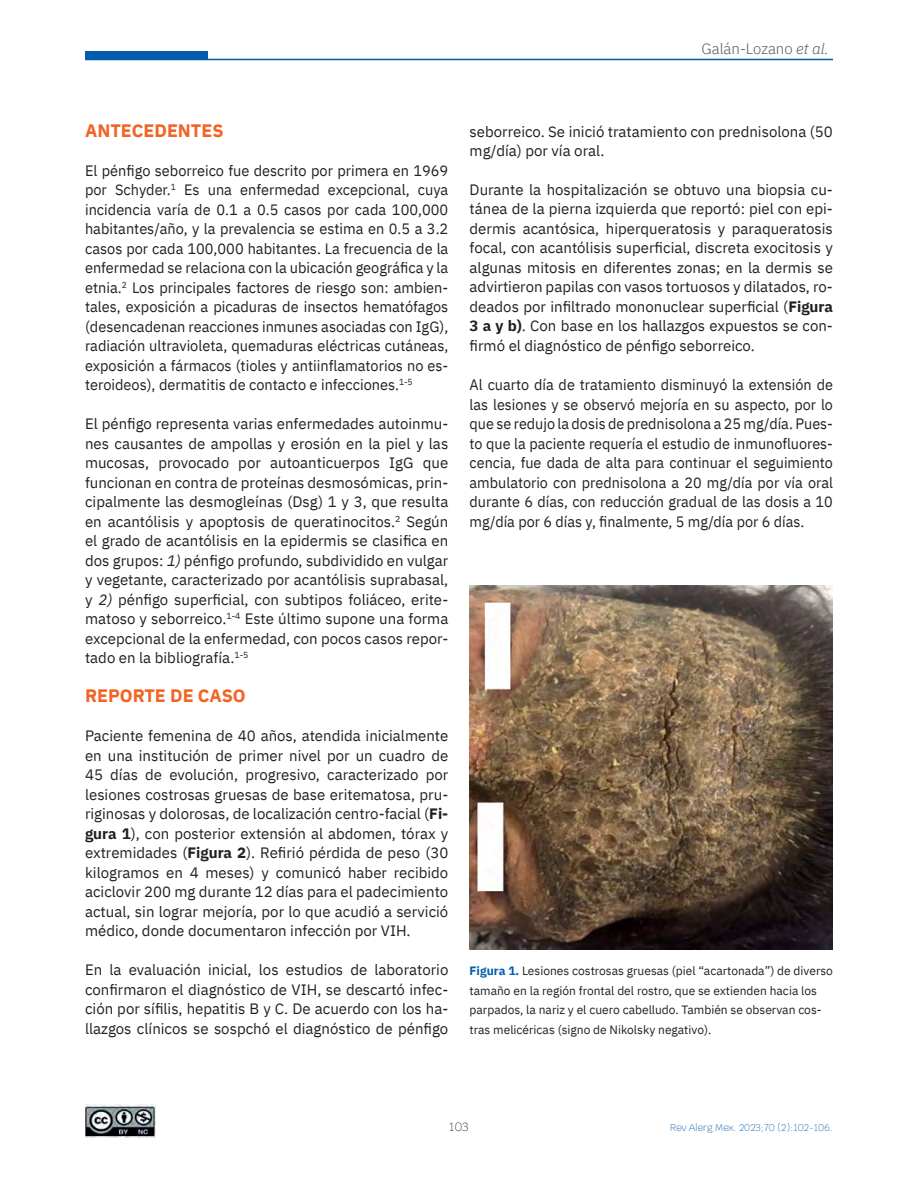
<style>
.page{position:relative;width:918px;height:1188px;background:#fff}
.page>*{position:absolute;margin:0;border:0;box-sizing:border-box;transform-origin:0 0}
.Título_1{font:700 18px "IBM Plex Sans";color:#f26424}
.Texto{font:15px/19.5px "IBM Plex Sans";color:#231f20;text-align:justify}
.Texto-2{font:15px/19.5px "IBM Plex Sans";color:#231f20;text-align:justify;scale:.96 1}
.t1{font:300 15px "IBM Plex Sans";color:#57585a}
.Figura{font:12px/19.5px "IBM Plex Sans";color:#231f20}
.t2{font:200 12px "Krub";color:#231f20}
.t3{font:200 9.75px "Krub";color:#015dac}
.s1{font-style:italic}
.s2{font-weight:700}
.s3{font-weight:700;color:#015dac}
</style>
<div class="page">
<img style="left:85px;top:1105px;width:71px;height:32px">
<hr style="left:85px;top:59px;width:748px;height:1px;background:#015dac">
<div style="left:85px;top:51px;width:122px;height:8px;background:#015dac"></div>
<img style="left:470px;top:585px;width:363px;height:364px">
<p class="t1" style="left:702px;top:38px;width:129px">Galán-Lozano <span class="s1">et al.</span></p>
<p class="Título_1" style="left:85px;top:116px;width:140px">ANTECEDENTES</p>
<p class="Texto" style="left:85px;top:159px;width:365px">El pénfigo seborreico fue descrito por primera en 1969 por Schyder.<sup>1</sup> Es una enfermedad excepcional, cuya incidencia varía de 0.1 a 0.5 casos por cada 100,000 habitantes/año, y la prevalencia se estima en 0.5 a 3.2 casos por cada 100,000 habitantes. La frecuencia de la enfermedad se relaciona con la ubicación geográfica y la etnia.<sup>2</sup> Los principales factores de riesgo son: ambien&shy;tales, exposición a picaduras de insectos hematófagos (desencadenan reacciones inmunes asociadas con IgG), radiación ultravioleta, quemaduras eléctricas cutáneas, exposición a fármacos (tioles y antiinflamatorios no es&shy;teroideos), dermatitis de contacto e infecciones.<sup>1-5</sup></p>
<p class="Texto" style="left:85px;top:413px;width:365px">El pénfigo representa varias enfermedades autoinmu&shy;nes causantes de ampollas y erosión en la piel y las mucosas, provocado por autoanticuerpos IgG que funcionan en contra de proteínas desmosómicas, prin&shy;cipalmente las desmogleínas (Dsg) 1 y 3, que resulta en acantólisis y apoptosis de queratinocitos.<sup>2</sup> Según el grado de acantólisis en la epidermis se clasifica en dos grupos: <span class="s1">1)</span> pénfigo profundo, subdividido en vulgar y vegetante, caracterizado por acantólisis suprabasal, y <span class="s1">2)</span> pénfigo superficial, con subtipos foliáceo, erite&shy;matoso y seborreico.<sup>1-4</sup> Este último supone una forma excepcional de la enfermedad, con pocos casos repor&shy;tado en la bibliografía.<sup>1-5</sup></p>
<p class="Título_1" style="left:85px;top:681px;width:162px">REPORTE DE CASO</p>
<p class="Texto" style="left:85px;top:725px;width:365px">Paciente femenina de 40 años, atendida inicialmente en una institución de primer nivel por un cuadro de 45 días de evolución, progresivo, caracterizado por lesiones costrosas gruesas de base eritematosa, pru&shy;riginosas y dolorosas, de localización centro-facial (<span class="s2">Fi&shy;gura 1</span>), con posterior extensión al abdomen, tórax y extremidades (<span class="s2">Figura 2</span>). Refirió pérdida de peso (30 kilogramos en 4 meses) y comunicó haber recibido aciclovir 200 mg durante 12 días para el padecimiento actual, sin lograr mejoría, por lo que acudió a servició médico, donde documentaron infección por VIH.</p>
<p class="Texto" style="left:85px;top:959px;width:365px">En la evaluación inicial, los estudios de laboratorio confirmaron el diagnóstico de VIH, se descartó infec&shy;ción por sífilis, hepatitis B y C. De acuerdo con los ha&shy;llazgos clínicos se sospchó el diagnóstico de pénfigo</p>
<p class="Texto" style="left:470px;top:120px;width:365px">seborreico. Se inició tratamiento con prednisolona (50 mg/día) por vía oral.</p>
<p class="Texto" style="left:470px;top:179px;width:365px">Durante la hospitalización se obtuvo una biopsia cu&shy;tánea de la pierna izquierda que reportó: piel con epi&shy;dermis acantósica, hiperqueratosis y paraqueratosis focal, con acantólisis superficial, discreta exocitosis y algunas mitosis en diferentes zonas; en la dermis se advirtieron papilas con vasos tortuosos y dilatados, ro&shy;deados por infiltrado mononuclear superficial (<span class="s2">Figura 3 a y b)</span>. Con base en los hallazgos expuestos se con&shy;firmó el diagnóstico de pénfigo seborreico.</p>
<p class="Texto-2" style="left:470px;top:374px;width:380px">Al cuarto día de tratamiento disminuyó la extensión de las lesiones y se observó mejoría en su aspecto, por lo que se redujo la dosis de prednisolona a 25 mg/día. Pues&shy;to que la paciente requería el estudio de inmunofluores&shy;cencia, fue dada de alta para continuar el seguimiento ambulatorio con prednisolona a 20 mg/día por vía oral durante 6 días, con reducción gradual de las dosis a 10 mg/día por 6 días y, finalmente, 5 mg/día por 6 días.</p>
<p class="Figura" style="left:470px;top:960px;width:365px"><span class="s3">Figura 1.</span> Lesiones costrosas gruesas (piel “acartonada”) de diverso tamaño en la región frontal del rostro, que se extienden hacia los parpados, la nariz y el cuero cabelludo. También se observan cos&shy;tras melicéricas (signo de Nikolsky negativo).</p>
<p class="t2" style="left:449px;top:1117px;width:21px">103</p>
<p class="t3" style="left:670px;top:1119px;width:164px">Rev Alerg Mex. 2023;70 (2):102-106.</p>
</div>
